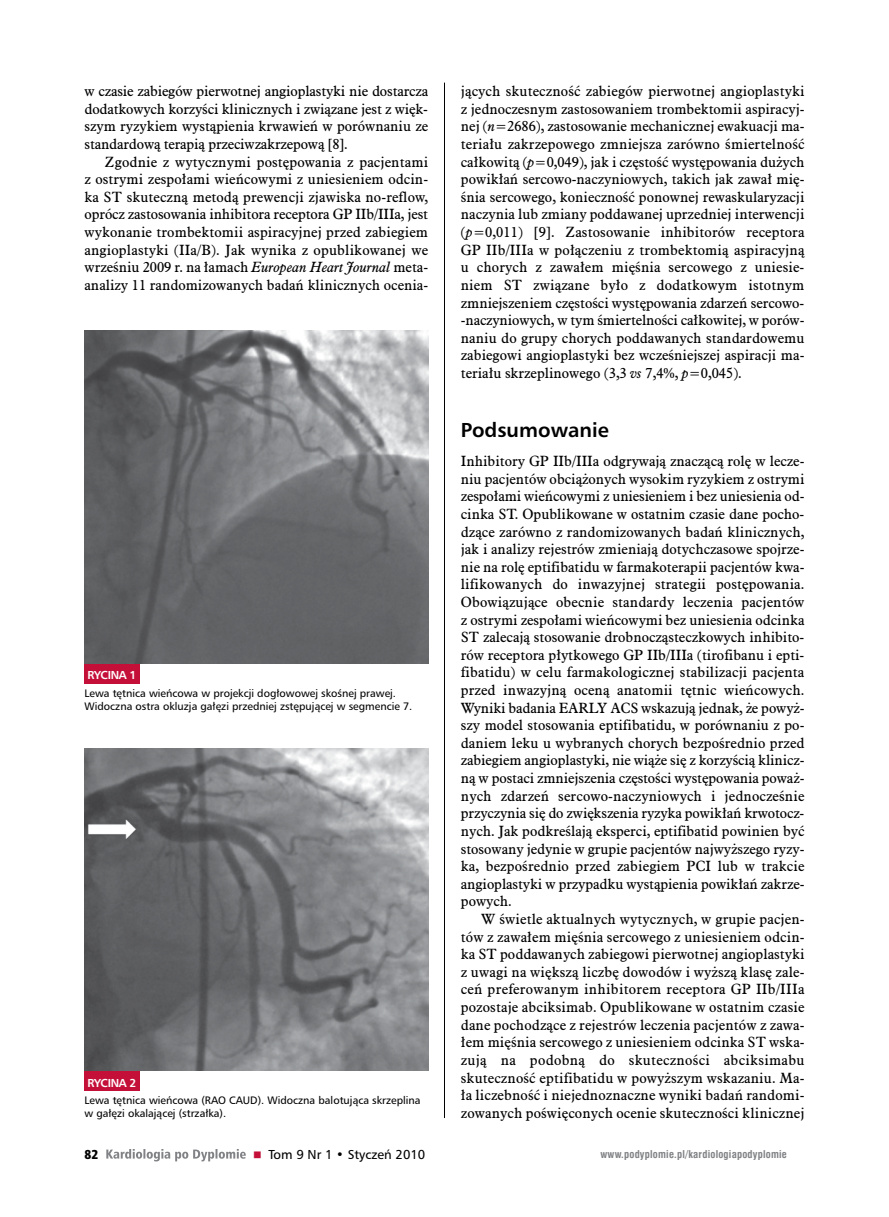
<style>
.page{position:relative;width:889px;height:1217px;background:#fff}
.page>*{position:absolute;margin:0;border:0;box-sizing:border-box;transform-origin:0 0}
.t1{font:700 20.25px "Humnst 777 EU";color:#000}
.t2{font:14.4px/17.5px "Aldine 721 EU";color:#000;text-align:justify}
.t3{font:13.05px "Humnst 777 EU";color:#000}
.t4{font:13.05px "Humnst 777 X Blk Cn EU";color:#000}
.t5{font:700 11.55px "Humnst 777 EU";letter-spacing:-.03em;color:#fff}
.t6{font:10.8px/13px "Humnst 777 EU";color:#000}
.t7{font:700 10.5px "Swis 721 Cn EU";letter-spacing:.02em;color:#808285}
.s1{font-style:italic}
</style>
<div class="page">
<svg style="left:84px;top:82px;width:361px;height:1080px"></svg>
<svg style="left:254px;top:1150px;width:7px;height:7px"></svg>
<p class="t2" style="left:84px;top:83px;width:345px">w czasie zabiegów pierwotnej angioplastyki nie dostarcza dodatkowych korzyści klinicznych i związane jest z więk&shy;szym ryzykiem wystąpienia krwawień w porównaniu ze standardową terapią przeciwzakrzepową [8].</p>
<p class="t2" style="left:84px;top:153px;width:345px;text-indent:20px">Zgodnie z wytycznymi postępowania z pacjentami z ostrymi zespołami wieńcowymi z uniesieniem odcin&shy;ka ST skuteczną metodą prewencji zjawiska no-reflow, oprócz zastosowania inhibitora receptora GP IIb/IIIa, jest wykonanie trombektomii aspiracyjnej przed zabiegiem angioplastyki (IIa/B). Jak wynika z opublikowanej we wrześniu 2009 r. na łamach <span class="s1">European Heart Journal</span> meta&shy;analizy 11 randomizowanych badań klinicznych ocenia-</p>
<p class="t5" style="left:88px;top:668px;width:50px">RYCINA 1</p>
<p class="t6" style="left:84px;top:686px;width:329px">Lewa tętnica wieńcowa w projekcji dogłowowej skośnej prawej.<br>Widoczna ostra okluzja gałęzi przedniej zstępującej w segmencie 7.</p>
<p class="t5" style="left:88px;top:1075px;width:50px">RYCINA 2</p>
<p class="t6" style="left:84px;top:1093px;width:338px">Lewa tętnica wieńcowa (RAO CAUD). Widoczna balotująca skrzeplina w gałęzi okalającej (strzałka).</p>
<p class="t4" style="left:84px;top:1145px;width:15px">82</p>
<p class="t3" style="left:268px;top:1145px;width:158px">Tom 9 Nr 1 • Styczeń 2010</p>
<p class="t2" style="left:461px;top:83px;width:345px">jących skuteczność zabiegów pierwotnej angioplastyki z jednoczesnym zastosowaniem trombektomii aspiracyj&shy;nej (<span class="s1">n</span>=2686), zastosowanie mechanicznej ewakuacji ma&shy;teriału zakrzepowego zmniejsza zarówno śmiertelność całkowitą (<span class="s1">p</span>=0,049), jak i częstość występowania dużych powikłań sercowo-naczyniowych, takich jak zawał mię&shy;śnia sercowego, konieczność ponownej rewaskularyzacji naczynia lub zmiany poddawanej uprzedniej interwencji (<span class="s1">p</span>=0,011) [9]. Zastosowanie inhibitorów receptora GP IIb/IIIa w połączeniu z trombektomią aspiracyjną u chorych z zawałem mięśnia sercowego z uniesie&shy;niem ST związane było z dodatkowym istotnym zmniejszeniem częstości występowania zdarzeń sercowo--naczyniowych, w tym śmiertelności całkowitej, w porów&shy;naniu do grupy chorych poddawanych standardowemu zabiegowi angioplastyki bez wcześniejszej aspiracji ma&shy;teriału skrzeplinowego (3,3 <span class="s1">vs</span> 7,4%, <span class="s1">p</span>=0,045).</p>
<h1 class="t1" style="left:461px;top:416px;width:149px">Podsumowanie</h1>
<p class="t2" style="left:461px;top:453px;width:345px">Inhibitory GP IIb/IIIa odgrywają znaczącą rolę w lecze&shy;niu pacjentów obciążonych wysokim ryzykiem z ostrymi zespołami wieńcowymi z uniesieniem i bez uniesienia od&shy;cinka ST. Opublikowane w ostatnim czasie dane pocho&shy;dzące zarówno z randomizowanych badań klinicznych, jak i analizy rejestrów zmieniają dotychczasowe spojrze&shy;nie na rolę eptifibatidu w farmakoterapii pacjentów kwa&shy;lifikowanych do inwazyjnej strategii postępowania.<br>Obowiązujące obecnie standardy leczenia pacjentów z ostrymi zespołami wieńcowymi bez uniesienia odcinka ST zalecają stosowanie drobnocząsteczkowych inhibito&shy;rów receptora płytkowego GP IIb/IIIa (tirofibanu i epti&shy;fibatidu) w celu farmakologicznej stabilizacji pacjenta przed inwazyjną oceną anatomii tętnic wieńcowych.<br>Wyniki badania EARLY ACS wskazują jednak, że powyż&shy;szy model stosowania eptifibatidu, w porównaniu z po&shy;daniem leku u wybranych chorych bezpośrednio przed zabiegiem angioplastyki, nie wiąże się z korzyścią klinicz&shy;ną w postaci zmniejszenia częstości występowania poważ&shy;nych zdarzeń sercowo-naczyniowych i jednocześnie przyczynia się do zwiększenia ryzyka powikłań krwotocz&shy;nych. Jak podkreślają eksperci, eptifibatid powinien być stosowany jedynie w grupie pacjentów najwyższego ryzy&shy;ka, bezpośrednio przed zabiegiem PCI lub w trakcie angioplastyki w przypadku wystąpienia powikłań zakrze&shy;powych.</p>
<p class="t2" style="left:461px;top:910px;width:345px;text-indent:20px">W świetle aktualnych wytycznych, w grupie pacjen&shy;tów z zawałem mięśnia sercowego z uniesieniem odcin&shy;ka ST poddawanych zabiegowi pierwotnej angioplastyki z uwagi na większą liczbę dowodów i wyższą klasę zale&shy;ceń preferowanym inhibitorem receptora GP IIb/IIIa pozostaje abciksimab. Opublikowane w ostatnim czasie dane pochodzące z rejestrów leczenia pacjentów z zawa&shy;łem mięśnia sercowego z uniesieniem odcinka ST wska&shy;zują na podobną do skuteczności abciksimabu skuteczność eptifibatidu w powyższym wskazaniu. Ma&shy;ła liczebność i niejednoznaczne wyniki badań randomi&shy;zowanych poświęconych ocenie skuteczności klinicznej</p>
<p class="t7" style="left:600px;top:1147px;width:188px">www.podyplomie.pl/kardiologiapodyplomie</p>
</div>
